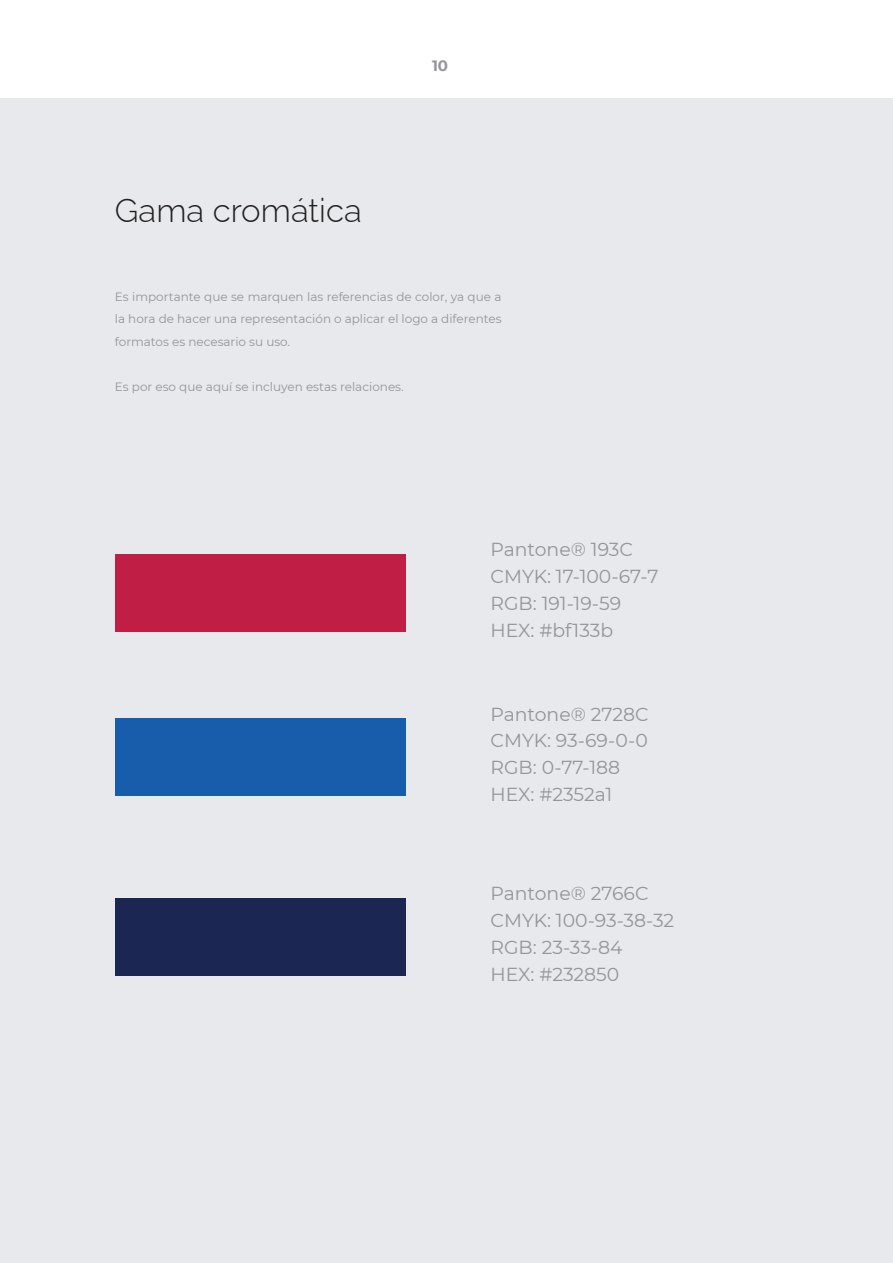
<style>
.page{position:relative;width:893px;height:1263px;background:#fff}
.page>*{position:absolute;margin:0;border:0;box-sizing:border-box;transform-origin:0 0}
.t1{font:300 33px "Raleway";color:#231f20}
.t2{font:18.75px "Montserrat";color:#939598}
.t3{font:700 15px "Montserrat";color:#939598}
.t4{font:12px/22.5px "Montserrat";color:#939598;text-align:justify}
</style>
<div class="page">
<div style="left:0;top:98px;width:893px;height:1165px;background:#e8e9ed"></div>
<div style="left:115px;top:554px;width:291px;height:77px;background:#c11e46"></div>
<div style="left:115px;top:718px;width:291px;height:78px;background:#185dab"></div>
<div style="left:115px;top:898px;width:291px;height:77px;background:#1b2653"></div>
<p class="t1" style="left:115px;top:184px;width:248px">Gama cromática</p>
<p class="t3" style="left:432px;top:55px;width:18px">10</p>
<p class="t4" style="left:115px;top:285px;width:388px">Es importante que se marquen las referencias de color, ya que a la hora de hacer una representación o aplicar el logo a diferentes formatos es necesario su uso.</p>
<p class="t4" style="left:115px;top:375px;width:290px">Es por eso que aquí se incluyen estas relaciones.</p>
<p class="t2" style="left:490px;top:537px;width:144px">Pantone® 193C</p>
<p class="t2" style="left:490px;top:564px;width:169px">CMYK: 17-100-67-7</p>
<p class="t2" style="left:490px;top:591px;width:132px">RGB: 191-19-59</p>
<p class="t2" style="left:490px;top:617px;width:124px">HEX: #bf133b</p>
<p class="t2" style="left:490px;top:701px;width:160px">Pantone® 2728C</p>
<p class="t2" style="left:490px;top:728px;width:159px">CMYK: 93-69-0-0</p>
<p class="t2" style="left:490px;top:755px;width:131px">RGB: 0-77-188</p>
<p class="t2" style="left:490px;top:782px;width:123px">HEX: #2352a1</p>
<p class="t2" style="left:490px;top:881px;width:160px">Pantone® 2766C</p>
<p class="t2" style="left:490px;top:908px;width:185px">CMYK: 100-93-38-32</p>
<p class="t2" style="left:490px;top:934px;width:134px">RGB: 23-33-84</p>
<p class="t2" style="left:490px;top:961px;width:130px">HEX: #232850</p>
</div>
